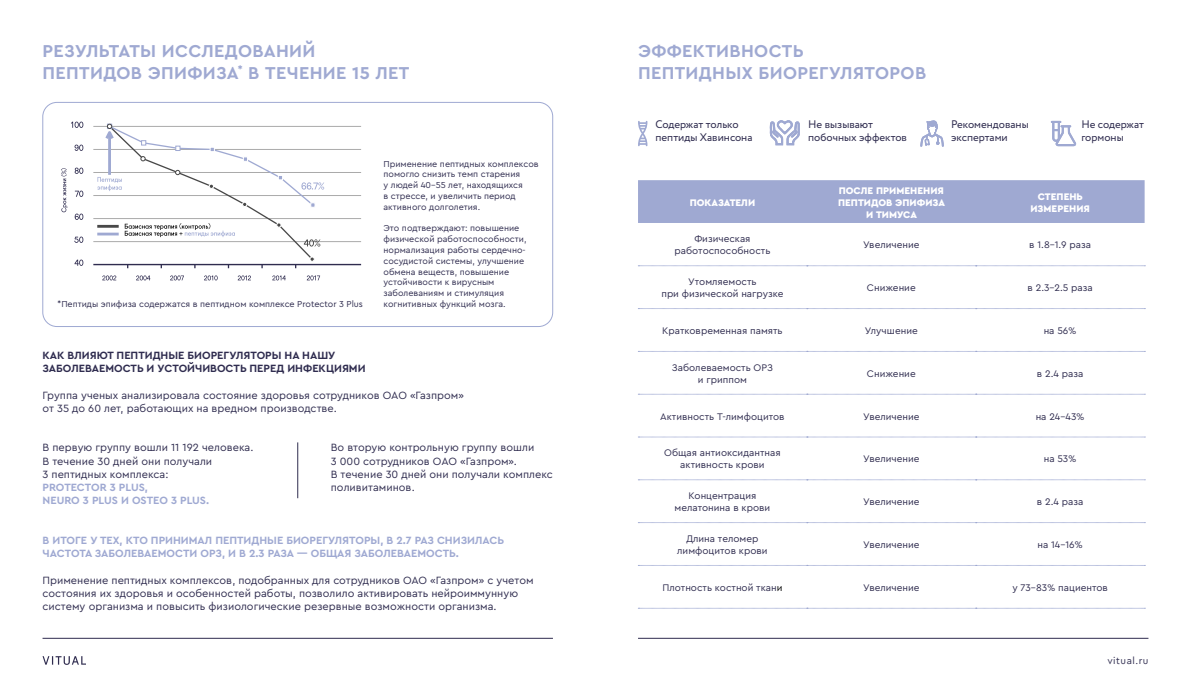
<style>
.page{position:relative;width:1191px;height:681px;background:#fff}
.page>*{position:absolute;margin:0;border:0;box-sizing:border-box;transform-origin:0 0}
.t1{font:700 18px/21.6px "Cera Pro";letter-spacing:.02em;color:#9fa9d2}
.t2{font:11px/13.2px "Cera Pro";color:#2f2c4f}
.t3{font:700 11px/13.2px "Cera Pro";color:#9fa9d2}
.t4{font:11px/13.2px "Circe";color:#2f2c4f}
.t5{font:700 11px/13.2px "Cera Pro";color:#2f2c4f}
.t6{font:10px/12px "Cera Pro";color:#2f2c4f;text-align:center}
.t7{font:900 10px/12px "Cera Pro";color:#fff;text-align:center}
.t8{font:10px "Cera CY";letter-spacing:.05em;color:#2f2c4f}
.t9{font:9px/10.8px "Cera Pro";color:#2f2c4f}
.s1{color:#000}
</style>
<div class="page">
<hr style="left:43px;top:638px;width:510px;height:1px;background:#2f2c4f">
<svg style="left:43px;top:656px;width:43px;height:8px"></svg>
<div style="left:43px;top:102px;width:510px;height:224px;border:1px solid #9fa9d2;border-radius:14px"></div>
<hr style="left:297px;top:442px;width:1px;height:56px;background:#2f2c4f">
<hr style="left:93px;top:241px;width:268px;height:1px;background:#aaa">
<hr style="left:93px;top:218px;width:268px;height:1px;background:#aaa">
<hr style="left:93px;top:195px;width:268px;height:1px;background:#aaa">
<hr style="left:93px;top:172px;width:268px;height:1px;background:#aaa">
<hr style="left:93px;top:149px;width:268px;height:1px;background:#aaa">
<hr style="left:93px;top:126px;width:268px;height:1px;background:#aaa">
<hr style="left:93px;top:264px;width:268px;height:1px;background:#2f2c4f">
<svg style="left:71px;top:121px;width:12px;height:7px"></svg>
<svg style="left:75px;top:144px;width:8px;height:7px"></svg>
<svg style="left:75px;top:167px;width:8px;height:7px"></svg>
<svg style="left:75px;top:190px;width:8px;height:7px"></svg>
<svg style="left:75px;top:213px;width:8px;height:7px"></svg>
<svg style="left:74px;top:236px;width:9px;height:7px"></svg>
<svg style="left:75px;top:259px;width:8px;height:7px"></svg>
<svg style="left:102px;top:275px;width:14px;height:5px"></svg>
<svg style="left:136px;top:275px;width:14px;height:5px"></svg>
<svg style="left:170px;top:275px;width:14px;height:5px"></svg>
<svg style="left:204px;top:275px;width:14px;height:5px"></svg>
<svg style="left:238px;top:275px;width:13px;height:5px"></svg>
<svg style="left:272px;top:275px;width:14px;height:5px"></svg>
<svg style="left:307px;top:275px;width:13px;height:5px"></svg>
<svg style="left:61px;top:168px;width:7px;height:44px"></svg>
<svg style="left:97px;top:124px;width:227px;height:144px"></svg>
<hr style="left:97px;top:225px;width:22px;height:3px;background:#484848">
<hr style="left:97px;top:232px;width:22px;height:3px;background:#9fa9d2">
<hr style="left:638px;top:638px;width:510px;height:1px;background:#2f2c4f">
<div style="left:638px;top:180px;width:506px;height:43px;background:#9fa9d2"></div>
<svg style="left:638px;top:265px;width:507px;height:1px"></svg>
<svg style="left:638px;top:308px;width:507px;height:1px"></svg>
<svg style="left:638px;top:351px;width:507px;height:1px"></svg>
<svg style="left:638px;top:394px;width:507px;height:1px"></svg>
<svg style="left:638px;top:436px;width:507px;height:1px"></svg>
<svg style="left:638px;top:479px;width:507px;height:1px"></svg>
<svg style="left:638px;top:522px;width:507px;height:1px"></svg>
<svg style="left:638px;top:565px;width:507px;height:1px"></svg>
<svg style="left:638px;top:607px;width:507px;height:1px"></svg>
<svg style="left:638px;top:121px;width:9px;height:25px"></svg>
<svg style="left:1051px;top:121px;width:25px;height:25px"></svg>
<svg style="left:920px;top:120px;width:23px;height:27px"></svg>
<svg style="left:769px;top:120px;width:30px;height:25px"></svg>
<h1 class="t1" style="left:43px;top:39px;width:368px">РЕЗУЛЬТАТЫ ИССЛЕДОВАНИЙ<br>ПЕПТИДОВ ЭПИФИЗА<sup>*</sup> В ТЕЧЕНИЕ 15 ЛЕТ</h1>
<h1 class="t1" style="left:638px;top:39px;width:290px">ЭФФЕКТИВНОСТЬ<br>ПЕПТИДНЫХ БИОРЕГУЛЯТОРОВ</h1>
<p class="t9" style="left:58px;top:298px;width:307px">*Пептиды эпифиза содержатся в пептидном комплексе Protector 3 Plus</p>
<p class="t9" style="left:383px;top:158px;width:157px">Применение пептидных комплексов помогло снизить темп старения<br>у людей 40-55 лет, находящихся<br>в стрессе, и увеличить период активного долголетия.</p>
<p class="t9" style="left:383px;top:222px;width:144px">Это подтверждают: повышение физической работоспособности, нормализация работы сердечно&shy;сосудистой системы, улучшение обмена веществ, повышение устойчивости к вирусным заболеваниям и стимуляция когнитивных функций мозга.</p>
<p class="t5" style="left:43px;top:348px;width:324px">КАК ВЛИЯЮТ ПЕПТИДНЫЕ БИОРЕГУЛЯТОРЫ НА НАШУ<br>ЗАБОЛЕВАЕМОСТЬ И УСТОЙЧИВОСТЬ ПЕРЕД ИНФЕКЦИЯМИ</p>
<p class="t2" style="left:43px;top:388px;width:423px">Группа ученых анализировала состояние здоровья сотрудников ОАО «Газпром» от 35 до 60 лет, работающих на вредном производстве.</p>
<p class="t2" style="left:43px;top:440px;width:212px">В первую группу вошли 11 192 человека.<br>В течение 30 дней они получали<br>3 пептидных комплекса:</p>
<p class="t3" style="left:43px;top:480px;width:168px">PROTECTOR 3 PLUS,<br>NEURO 3 PLUS И OSTEO 3 PLUS.</p>
<p class="t2" style="left:331px;top:440px;width:224px">Во вторую контрольную группу вошли<br>3 000 сотрудников ОАО «Газпром».<br>В течение 30 дней они получали комплекс поливитаминов.</p>
<p class="t3" style="left:43px;top:533px;width:463px">В ИТОГЕ У ТЕХ, КТО ПРИНИМАЛ ПЕПТИДНЫЕ БИОРЕГУЛЯТОРЫ, В 2.7 РАЗ СНИЗИЛАСЬ<br>ЧАСТОТА ЗАБОЛЕВАЕМОСТИ ОРЗ, И В 2.3 РАЗА — ОБЩАЯ ЗАБОЛЕВАЕМОСТЬ.</p>
<p class="t2" style="left:43px;top:573px;width:492px">Применение пептидных комплексов, подобранных для сотрудников ОАО «Газпром» с учетом состояния их здоровья и особенностей работы, позволило активировать нейроиммунную систему организма и повысить физиологические резервные возможности организма.</p>
<p class="t4" style="left:655px;top:118px;width:98px">Содержат только пептиды Хавинсона</p>
<p class="t4" style="left:951px;top:118px;width:79px">Рекомендованы экспертами</p>
<p class="t4" style="left:808px;top:118px;width:100px">Не вызывают побочных эффектов</p>
<p class="t4" style="left:1081px;top:118px;width:64px">Не содержат гормоны</p>
<p class="t7" style="left:689px;top:196px;width:67px">ПОКАЗАТЕЛИ</p>
<p class="t7" style="left:838px;top:184px;width:108px">ПОСЛЕ ПРИМЕНЕНИЯ<br>ПЕПТИДОВ ЭПИФИЗА<br>И ТИМУСА</p>
<p class="t7" style="left:1030px;top:190px;width:61px">СТЕПЕНЬ<br>ИЗМЕРЕНИЯ</p>
<p class="t6" style="left:674px;top:232px;width:97px">Физическая работоспособность</p>
<p class="t6" style="left:863px;top:238px;width:58px">Увеличение</p>
<p class="t6" style="left:1029px;top:238px;width:63px">в 1.8–1.9 раза</p>
<p class="t6" style="left:661px;top:275px;width:124px">Утомляемость<br>при физической нагрузке</p>
<p class="t6" style="left:867px;top:281px;width:50px">Снижение</p>
<p class="t6" style="left:1027px;top:281px;width:67px">в 2.3–2.5 раза</p>
<p class="t6" style="left:662px;top:324px;width:122px">Кратковременная память</p>
<p class="t6" style="left:865px;top:324px;width:54px">Улучшение</p>
<p class="t6" style="left:1043px;top:324px;width:34px">на 56%</p>
<p class="t6" style="left:672px;top:361px;width:103px">Заболеваемость ОРЗ и гриппом</p>
<p class="t6" style="left:867px;top:367px;width:50px">Снижение</p>
<p class="t6" style="left:1037px;top:367px;width:48px">в 2.4 раза</p>
<p class="t6" style="left:660px;top:409px;width:126px">Активность Т-лимфоцитов</p>
<p class="t6" style="left:863px;top:409px;width:58px">Увеличение</p>
<p class="t6" style="left:1035px;top:409px;width:51px">на 24–43%</p>
<p class="t6" style="left:664px;top:446px;width:118px">Общая антиоксидантная активность крови</p>
<p class="t6" style="left:863px;top:452px;width:58px">Увеличение</p>
<p class="t6" style="left:1043px;top:452px;width:34px">на 53%</p>
<p class="t6" style="left:674px;top:489px;width:97px">Концентрация мелатонина в крови</p>
<p class="t6" style="left:863px;top:495px;width:58px">Увеличение</p>
<p class="t6" style="left:1037px;top:495px;width:48px">в 2.4 раза</p>
<p class="t6" style="left:677px;top:532px;width:92px">Длина теломер лимфоцитов крови</p>
<p class="t6" style="left:863px;top:538px;width:58px">Увеличение</p>
<p class="t6" style="left:1037px;top:538px;width:47px">на 14–16%</p>
<p class="t6" style="left:662px;top:580px;width:121px">Плотность костной ткан<span class="s1">и</span></p>
<p class="t6" style="left:863px;top:580px;width:58px">Увеличение</p>
<p class="t6" style="left:1012px;top:580px;width:97px">у 73–83% пациентов</p>
<p class="t8" style="left:1107px;top:653px;width:43px">vitual.ru</p>
</div>
